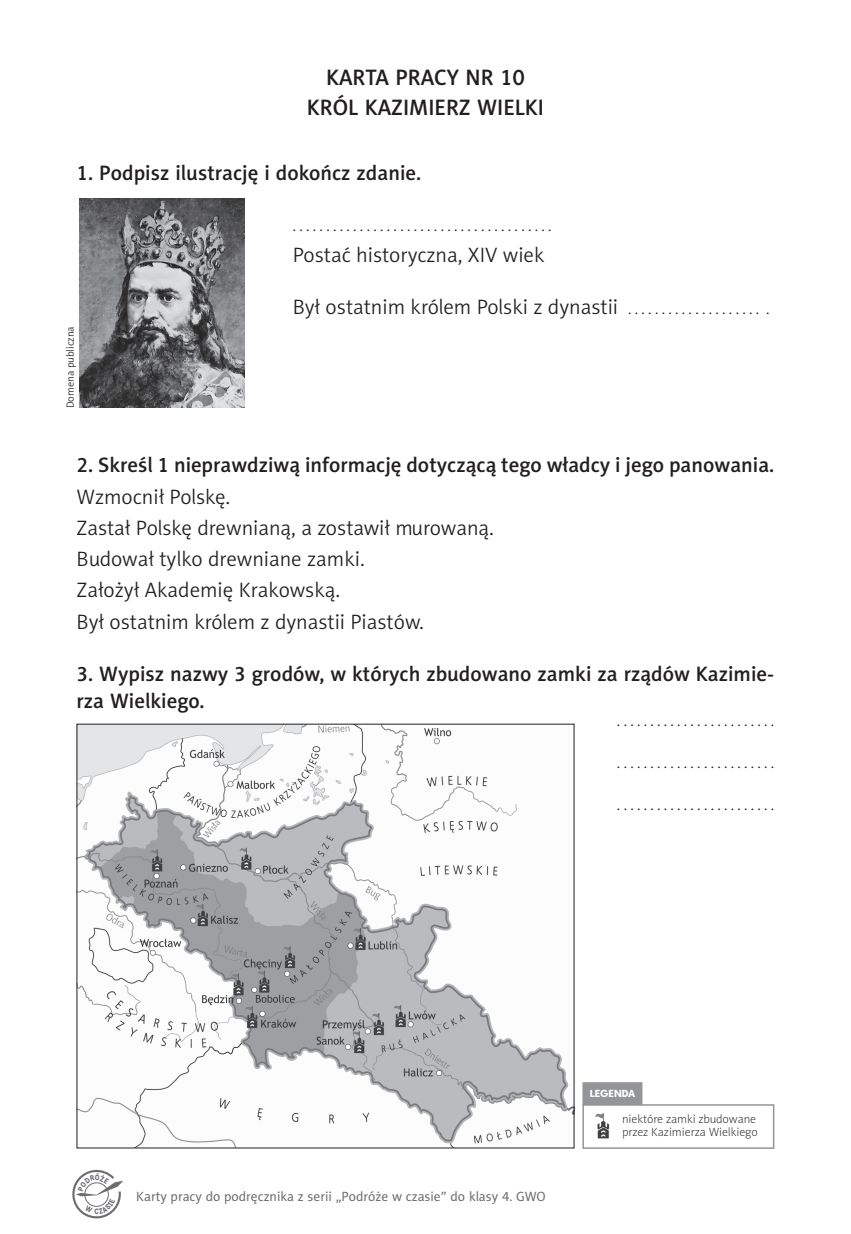
<style>
.page{position:relative;width:851px;height:1234px;background:#fff}
.page>*{position:absolute;margin:0;border:0;box-sizing:border-box;transform-origin:0 0}
.t1{font:22.5px/30px "Naomi Sans EFN Medium";color:#231f20;text-align:center}
.t2{font:21px/31.2px "Naomi Sans EFN Light";color:#231f20}
.t3{font:21px/27px "Naomi Sans EFN Medium";color:#231f20}
.t4{font:15px "Minion Pro";color:#231f20}
.t5{font:13.5px "Naomi Sans EFN";color:#6c6d70}
.t6{font:12px/13.5px "Naomi Sans EFN Thin";color:#231f20}
.t7{font:10.5px "Naomi Sans EFN Light";color:#231f20}
.t8{font:700 9.45px "EFN Hebel OT";color:#fff}
.s1{font-family:"Minion Pro";font-size:15px}
</style>
<div class="page">
<img style="left:80px;top:198px;width:165px;height:209px">
<img style="left:79px;top:725px;width:493px;height:420px">
<div style="left:582px;top:1081px;width:60px;height:24px;background:#939598;border:1px solid #939598"></div>
<div style="left:582px;top:1103px;width:192px;height:45px;border:2px solid #939598"></div>
<img style="left:595px;top:1113px;width:15px;height:26px">
<svg style="left:72px;top:1169px;width:51px;height:49px"></svg>
<p class="t1" style="left:307px;top:62px;width:239px">KARTA PRACY NR 10<br>KRÓL KAZIMIERZ WIELKI</p>
<p class="t3" style="left:77px;top:159px;width:346px">1. Podpisz ilustrację i dokończ zdanie.</p>
<p class="t7" style="left:64px;top:408px;width:84px;rotate:-90deg">Domena publiczna</p>
<p class="t4" style="left:293px;top:216px;width:260px">.......................................</p>
<p class="t2" style="left:292px;top:240px;width:253px">Postać historyczna, XIV wiek</p>
<p class="t2" style="left:293px;top:291px;width:478px">Był ostatnim królem Polski z dynastii <span class="s1">. . . . . . . . . . . . . . . . . . . . .</span></p>
<p class="t3" style="left:77px;top:451px;width:699px">2. Skreśl 1 nieprawdziwą informację dotyczącą tego władcy i jego panowania.</p>
<p class="t2" style="left:77px;top:481px;width:419px">Wzmocnił Polskę.<br>Zastał Polskę drewnianą, a zostawił murowaną.<br>Budował tylko drewniane zamki.<br>Założył Akademię Krakowską.<br>Był ostatnim królem z dynastii Piastów.</p>
<p class="t3" style="left:77px;top:660px;width:699px">3. Wypisz nazwy 3 grodów, w których zbudowano zamki za rządów Kazimie&shy;rza Wielkiego.</p>
<p class="t4" style="left:617px;top:711px;width:159px">........................</p>
<p class="t4" style="left:617px;top:753px;width:159px">........................</p>
<p class="t4" style="left:617px;top:795px;width:159px">........................</p>
<p class="t5" style="left:136px;top:1187px;width:411px">Karty pracy do podręcznika z serii „Podróże w czasie” do klasy 4. GWO</p>
<p class="t8" style="left:589px;top:1087px;width:47px">LEGENDA</p>
<p class="t6" style="left:622px;top:1111px;width:137px">niektóre zamki zbudowane przez Kazimierza Wielkiego</p>
</div>
